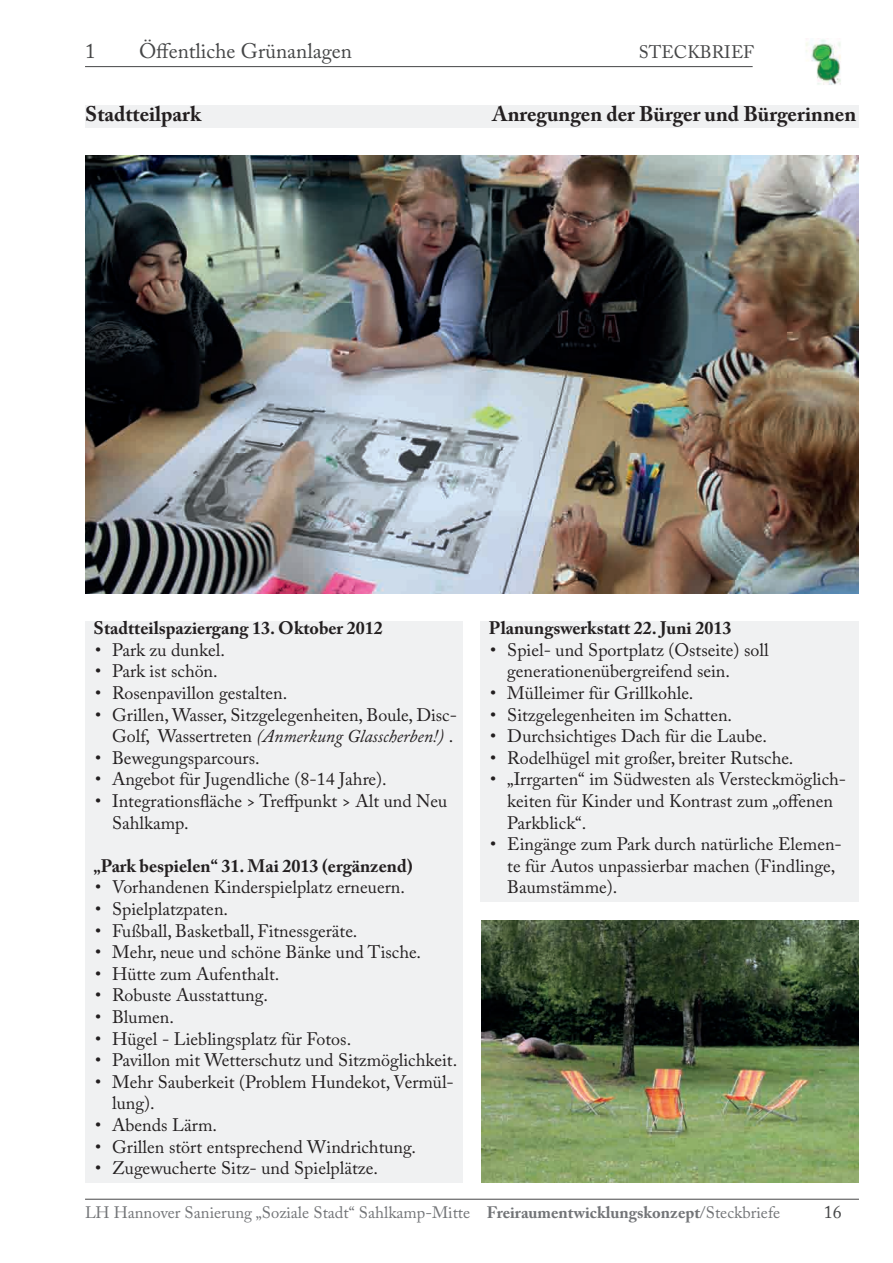
<style>
.page{position:relative;width:893px;height:1263px;background:#fff}
.page>*{position:absolute;margin:0;border:0;box-sizing:border-box;transform-origin:0 0}
.t1{font:700 21px "Adobe Caslon Pro";color:#231f20}
.t2{font:21px "Adobe Caslon Pro";color:#454647}
.t3{font:18px/21.6px "Adobe Caslon Pro";color:#231f20}
.t4{font:700 18px "Adobe Caslon Pro";color:#231f20}
.t5{font:18px "Adobe Caslon Pro";color:#454647}
.t6{font:16.5px "Adobe Caslon Pro";color:#727477}
.s1{font-style:italic}
.s2{font-weight:700}
</style>
<div class="page">
<hr style="left:85px;top:1199px;width:774px;height:1px;background:#454647">
<hr style="left:85px;top:66px;width:668px;height:1px;background:#454647">
<img style="left:806px;top:38px;width:35px;height:47px">
<div style="left:85px;top:106px;width:774px;height:22px;background:#f0f1f2"></div>
<img style="left:86px;top:155px;width:772px;height:438px">
<div style="left:85px;top:621px;width:378px;height:561px;background:#f0f1f2"></div>
<div style="left:480px;top:621px;width:379px;height:280px;background:#f0f1f2"></div>
<img style="left:481px;top:921px;width:378px;height:261px">
<p class="t2" style="left:85px;top:38px;width:12px">1</p>
<p class="t2" style="left:139px;top:38px;width:214px">Öffentliche Grünanlagen</p>
<p class="t5" style="left:639px;top:41px;width:117px">STECKBRIEF</p>
<p class="t1" style="left:85px;top:101px;width:117px">Stadtteilpark</p>
<p class="t1" style="left:492px;top:101px;width:365px">Anregungen der Bürger und Bürgerinnen</p>
<p class="t4" style="left:94px;top:617px;width:291px">Stadtteilspaziergang 13. Oktober 2012</p>
<p class="t3" style="left:95px;top:639px;width:131px">• Park zu dunkel.</p>
<p class="t3" style="left:95px;top:660px;width:124px">• Park ist schön.</p>
<p class="t3" style="left:95px;top:682px;width:194px">• Rosenpavillon gestalten.</p>
<p class="t3" style="left:95px;top:703px;width:363px;text-align:right">• Grillen, Wasser, Sitzgelegenheiten, Boule, Disc-<br>Golf, Wassertreten <span class="s1">(Anmerkung Glasscherben!)</span> .</p>
<p class="t3" style="left:95px;top:747px;width:166px">• Bewegungsparcours.</p>
<p class="t3" style="left:95px;top:768px;width:293px">• Angebot für Jugendliche (8-14 Jahre).</p>
<p class="t3" style="left:112px;top:790px;width:337px;text-indent:-17px">• Integrationsfläche &gt; Treffpunkt &gt; Alt und Neu<br>Sahlkamp.</p>
<p class="t4" style="left:94px;top:855px;width:320px">„Park bespielen“ 31. Mai 2013 (ergänzend)</p>
<p class="t3" style="left:95px;top:876px;width:311px">• Vorhandenen Kinderspielplatz erneuern.</p>
<p class="t3" style="left:95px;top:898px;width:135px">• Spielplatzpaten.</p>
<p class="t3" style="left:95px;top:919px;width:264px">• Fußball, Basketball, Fitnessgeräte.</p>
<p class="t3" style="left:95px;top:941px;width:328px">• Mehr, neue und schöne Bänke und Tische.</p>
<p class="t3" style="left:95px;top:963px;width:186px">• Hütte zum Aufenthalt.</p>
<p class="t3" style="left:95px;top:984px;width:174px">• Robuste Ausstattung.</p>
<p class="t3" style="left:95px;top:1006px;width:80px">• Blumen.</p>
<p class="t3" style="left:95px;top:1027px;width:258px">• Hügel - Lieblingsplatz für Fotos.</p>
<p class="t3" style="left:95px;top:1049px;width:364px">• Pavillon mit Wetterschutz und Sitzmöglichkeit.</p>
<p class="t3" style="left:112px;top:1071px;width:343px;text-indent:-17px">• Mehr Sauberkeit (Problem Hundekot, Vermül&shy;lung).</p>
<p class="t3" style="left:95px;top:1114px;width:124px">• Abends Lärm.</p>
<p class="t3" style="left:95px;top:1135px;width:323px">• Grillen stört entsprechend Windrichtung.</p>
<p class="t3" style="left:95px;top:1157px;width:284px">• Zugewucherte Sitz- und Spielplätze.</p>
<p class="t4" style="left:489px;top:617px;width:244px">Planungswerkstatt 22. Juni 2013</p>
<p class="t3" style="left:507px;top:639px;width:263px;text-indent:-17px">• Spiel- und Sportplatz (Ostseite) soll generationenübergreifend sein.</p>
<p class="t3" style="left:490px;top:682px;width:205px">• Mülleimer für Grillkohle.</p>
<p class="t3" style="left:490px;top:703px;width:243px">• Sitzgelegenheiten im Schatten.</p>
<p class="t3" style="left:490px;top:725px;width:278px">• Durchsichtiges Dach für die Laube.</p>
<p class="t3" style="left:490px;top:747px;width:305px">• Rodelhügel mit großer, breiter Rutsche.</p>
<p class="t3" style="left:507px;top:768px;width:340px;text-indent:-17px">• „Irrgarten“ im Südwesten als Versteckmöglich&shy;keiten für Kinder und Kontrast zum „offenen<br>Parkblick“.</p>
<p class="t3" style="left:507px;top:833px;width:336px;text-indent:-17px">• Eingänge zum Park durch natürliche Elemen&shy;te für Autos unpassierbar machen (Findlinge,<br>Baumstämme).</p>
<p class="t6" style="left:85px;top:1203px;width:697px">LH Hannover Sanierung „Soziale Stadt“ Sahlkamp-Mitte <span class="s2">Freiraumentwicklungskonzept</span>/Steckbriefe</p>
<p class="t5" style="left:824px;top:1201px;width:19px">16</p>
</div>
